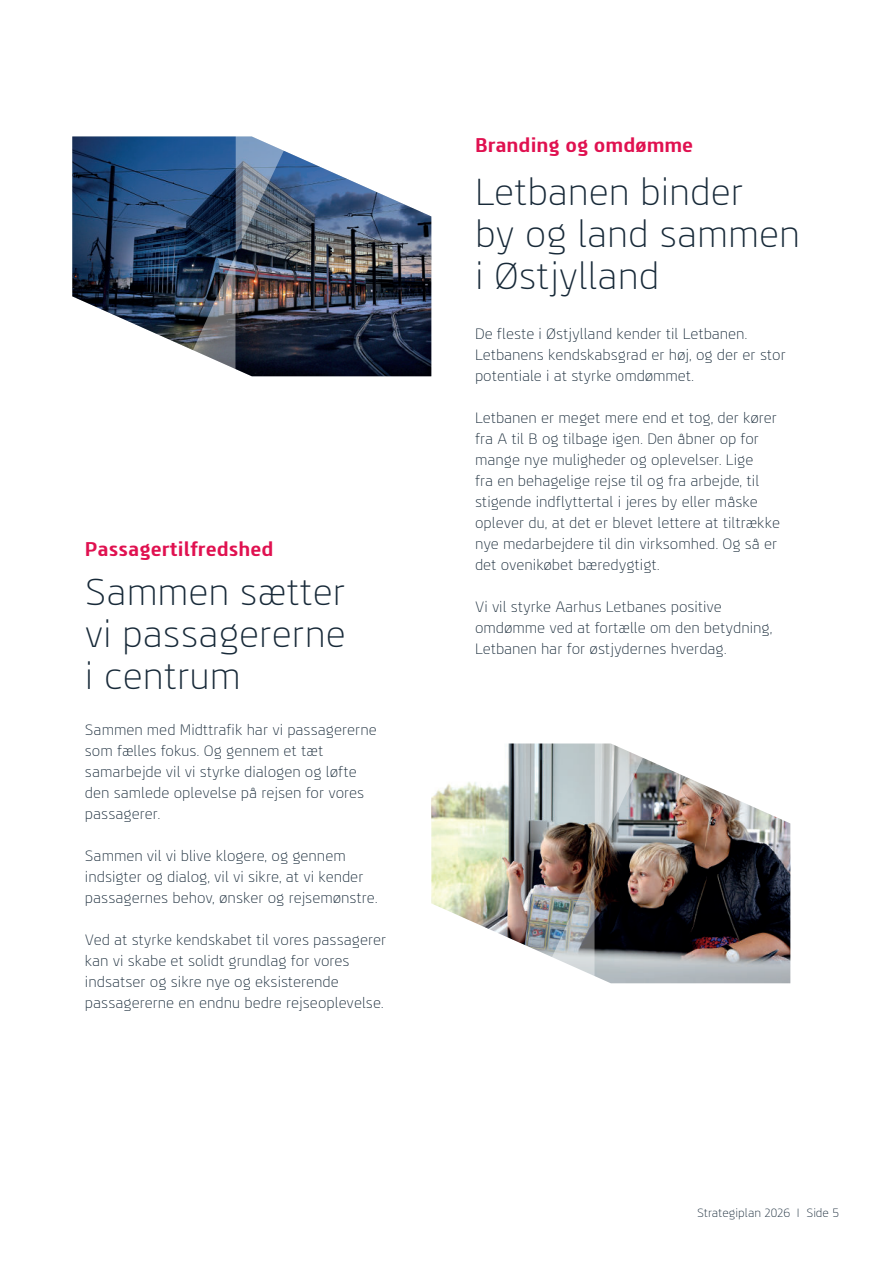
<style>
.page{position:relative;width:893px;height:1263px;background:#fff}
.page>*{position:absolute;margin:0;border:0;box-sizing:border-box;transform-origin:0 0}
.t1{font:300 37.5px/42px "Interlines";color:#172938}
.t2{font:700 19.8px "Interlines";color:#e01150}
.t3{font:300 15px/21px "Interlines";color:#172938}
.t4{font:300 12px "Interlines";color:#172938}
</style>
<div class="page">
<img style="left:431px;top:743px;width:359px;height:240px">
<img style="left:537px;top:743px;width:120px;height:241px">
<img style="left:72px;top:136px;width:359px;height:240px">
<img style="left:178px;top:136px;width:120px;height:241px">
<h2 class="t2" style="left:85px;top:541px;width:190px">Passagertilfredshed</h2>
<h1 class="t1" style="left:85px;top:574px;width:263px;text-align:justify">Sammen sætter vi passagererne i centrum</h1>
<p class="t3" style="left:85px;top:721px;width:293px">Sammen med Midttrafik har vi passagererne som fælles fokus. Og gennem et tæt samarbejde vil vi styrke dialogen og løfte den samlede oplevelse på rejsen for vores passagerer.</p>
<p class="t3" style="left:85px;top:847px;width:294px">Sammen vil vi blive klogere, og gennem indsigter og dialog, vil vi sikre, at vi kender passagernes behov, ønsker og rejsemønstre.</p>
<p class="t3" style="left:85px;top:931px;width:303px">Ved at styrke kendskabet til vores passagerer kan vi skabe et solidt grundlag for vores indsatser og sikre nye og eksisterende passagererne en endnu bedre rejseoplevelse.</p>
<h2 class="t2" style="left:475px;top:137px;width:220px">Branding og omdømme</h2>
<h1 class="t1" style="left:475px;top:174px;width:326px">Letbanen binder<br>by og land sammen i Østjylland</h1>
<p class="t3" style="left:475px;top:324px;width:312px">De fleste i Østjylland kender til Letbanen.<br>Letbanens kendskabsgrad er høj, og der er stor potentiale i at styrke omdømmet.</p>
<p class="t3" style="left:475px;top:408px;width:306px">Letbanen er meget mere end et tog, der kører fra A til B og tilbage igen. Den åbner op for mange nye muligheder og oplevelser. Lige<br>fra en behagelige rejse til og fra arbejde, til stigende indflyttertal i jeres by eller måske oplever du, at det er blevet lettere at tiltrække nye medarbejdere til din virksomhed. Og så er det ovenikøbet bæredygtigt.</p>
<p class="t3" style="left:475px;top:597px;width:299px">Vi vil styrke Aarhus Letbanes positive omdømme ved at fortælle om den betydning,<br>Letbanen har for østjydernes hverdag.</p>
<p class="t4" style="left:697px;top:1208px;width:143px">Strategiplan 2026 I Side 5</p>
</div>
